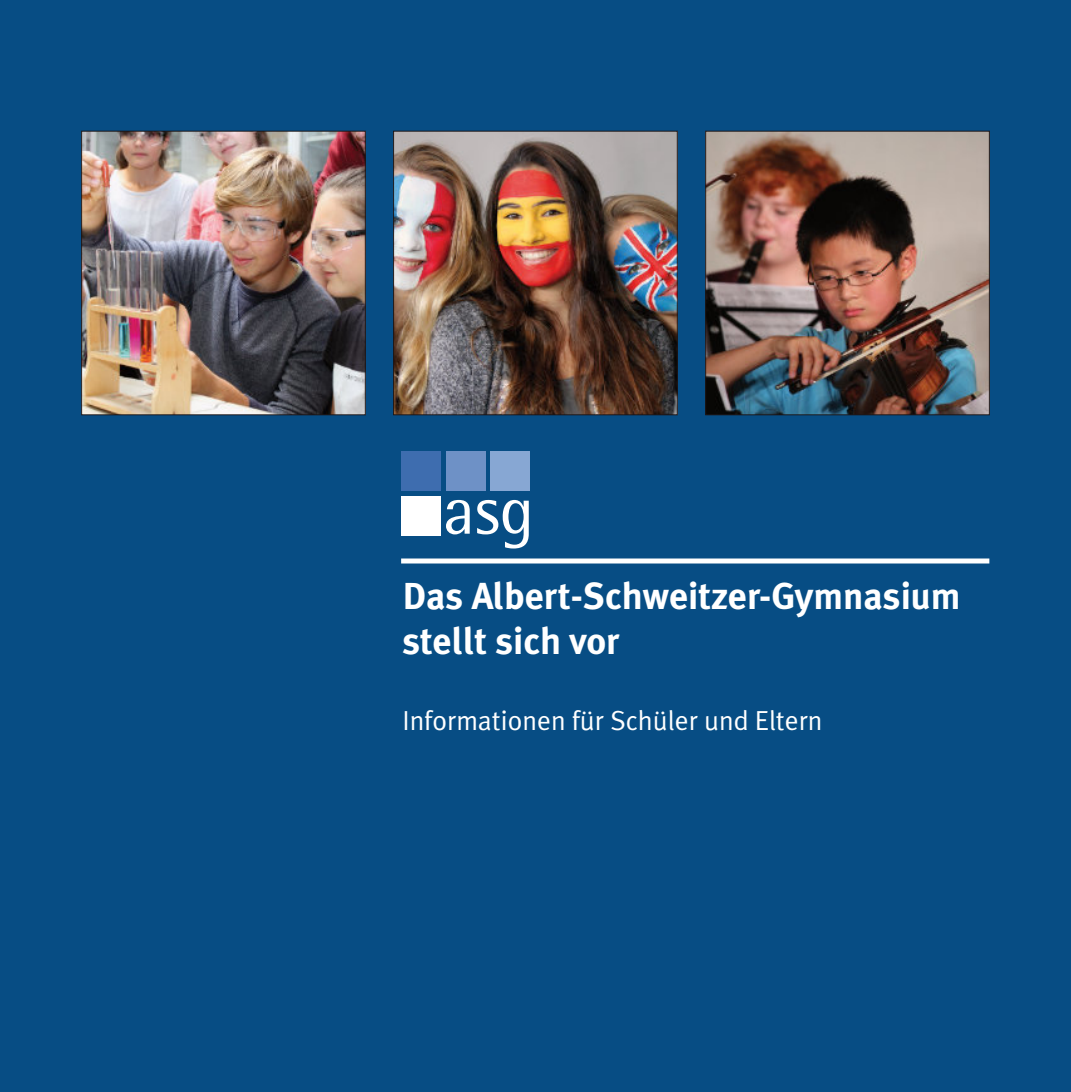
<style>
.page{position:relative;width:1071px;height:1092px;background:#fff}
.page>*{position:absolute;margin:0;border:0;box-sizing:border-box;transform-origin:0 0}
.t1{font:69.25px "Rotis Semi Sans";color:#fff}
.t2{font:700 37.5px/45px "Meta Plus";color:#fff}
.t3{font:27.5px "Meta Plus Normal";color:#fff}
</style>
<div class="page">
<div style="left:0;top:0;width:1070px;height:1091px;background:#074d84"></div>
<img style="left:83px;top:133px;width:280px;height:280px">
<div style="left:81px;top:131px;width:284px;height:284px;border:1px solid #1b171a"></div>
<img style="left:395px;top:133px;width:280px;height:280px">
<div style="left:393px;top:131px;width:284px;height:284px;border:1px solid #1b171a"></div>
<img style="left:707px;top:133px;width:280px;height:280px">
<div style="left:705px;top:131px;width:284px;height:284px;border:1px solid #1b171a"></div>
<div style="left:401px;top:558px;width:588px;height:5px;background:#fff"></div>
<div style="left:401px;top:451px;width:39px;height:39px;background:#3e6daf"></div>
<div style="left:446px;top:451px;width:39px;height:39px;background:#6e91c6"></div>
<div style="left:490px;top:451px;width:40px;height:39px;background:#87a7d3"></div>
<div style="left:401px;top:496px;width:39px;height:39px;background:#fff"></div>
<h1 class="t1" style="left:443px;top:486px;width:93px">asg</h1>
<p class="t2" style="left:402px;top:576px;width:559px">Das Albert-Schweitzer-Gymnasium stellt sich vor</p>
<p class="t3" style="left:402px;top:708px;width:421px">Informationen für Schüler und Eltern</p>
</div>
